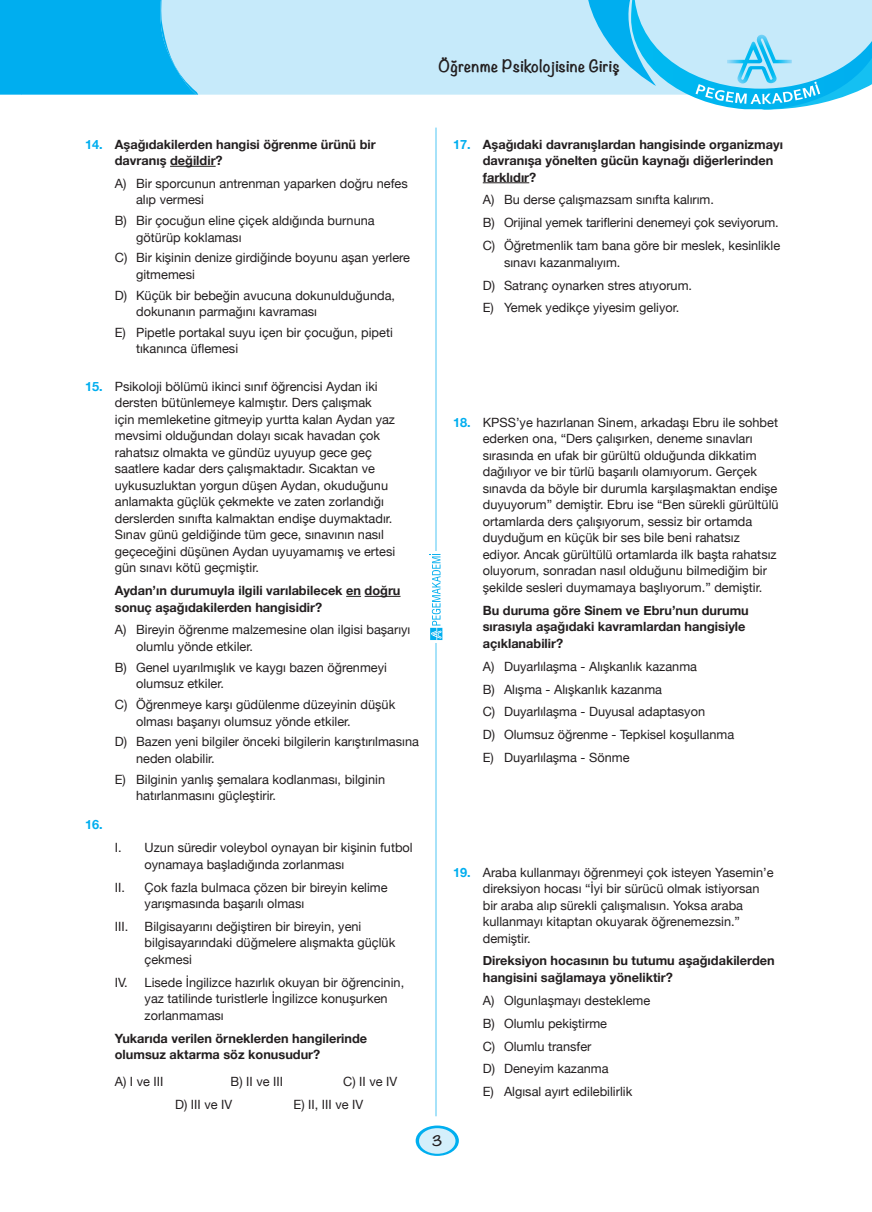
<style>
.page{position:relative;width:872px;height:1212px;background:#fff}
.page>*{position:absolute;margin:0;border:0;box-sizing:border-box;transform-origin:0 0}
.t1{font:700 15px "Noteworthy";letter-spacing:.02em;color:#231f20}
._3_secenek_alti{font:12.75px/16.5px "Helvetica Neue";color:#231f20}
.soru_koku{font:700 12.75px/16.5px "Helvetica Neue";color:#231f20}
._3_secenek{font:12.75px "Helvetica Neue";color:#231f20}
.t2{font:700 12.75px "Helvetica Neue";color:#00aeef}
.t3{font:700 12.75px "Noteworthy";color:#231f20}
.s1{color:#00aeef}
.s2{font-weight:700;color:#00aeef}
</style>
<div class="page">
<hr style="left:435px;top:128px;width:1px;height:988px;background:#00aeef">
<div style="left:198px;top:0;width:388px;height:95px;background:#c6eafa"></div>
<svg style="left:586px;top:0;width:286px;height:109px;background:#97ddf7"></svg>
<svg style="left:0;top:0;width:198px;height:95px;background:#1bb6f0"></svg>
<svg style="left:415px;top:1125px;width:44px;height:31px"></svg>
<div style="left:419px;top:1128px;width:36px;height:26px;background:#d4effb;border-radius:50%"></div>
<div style="left:428px;top:551px;width:16px;height:92px;background:#fff"></div>
<svg style="left:429px;top:554px;width:13px;height:86px"></svg>
<hr style="left:170px;top:166px;width:46px;height:1px;background:#231f20">
<svg style="left:346px;top:596px;width:15px;height:1px"></svg>
<hr style="left:364px;top:596px;width:36px;height:1px;background:#231f20">
<hr style="left:483px;top:182px;width:46px;height:1px;background:#231f20">
<p class="t1" style="left:438px;top:52px;width:183px">Öğrenme Psikolojisine Giriş</p>
<p class="soru_koku" style="left:115px;top:136px;width:262px;text-indent:-30px"><span class="s1">14.</span> Aşağıdakilerden hangisi öğrenme ürünü bir davranış değildir?</p>
<p class="_3_secenek_alti" style="left:136px;top:176px;width:273px;text-indent:-21px">A) Bir sporcunun antrenman yaparken doğru nefes alıp vermesi</p>
<p class="_3_secenek_alti" style="left:136px;top:213px;width:240px;text-indent:-21px">B) Bir çocuğun eline çiçek aldığında burnuna götürüp koklaması</p>
<p class="_3_secenek_alti" style="left:136px;top:250px;width:275px;text-indent:-21px">C) Bir kişinin denize girdiğinde boyunu aşan yerlere gitmemesi</p>
<p class="_3_secenek_alti" style="left:136px;top:288px;width:260px;text-indent:-21px">D) Küçük bir bebeğin avucuna dokunulduğunda, dokunanın parmağını kavraması</p>
<p class="_3_secenek_alti" style="left:136px;top:325px;width:258px;text-indent:-21px">E) Pipetle portakal suyu içen bir çocuğun, pipeti tıkanınca üflemesi</p>
<p class="_3_secenek_alti" style="left:115px;top:379px;width:282px;text-indent:-30px"><span class="s2">15.</span> Psikoloji bölümü ikinci sınıf öğrencisi Aydan iki dersten bütünlemeye kalmıştır. Ders çalışmak<br>için memleketine gitmeyip yurtta kalan Aydan yaz mevsimi olduğundan dolayı sıcak havadan çok rahatsız olmakta ve gündüz uyuyup gece geç saatlere kadar ders çalışmaktadır. Sıcaktan ve uykusuzluktan yorgun düşen Aydan, okuduğunu anlamakta güçlük çekmekte ve zaten zorlandığı derslerden sınıfta kalmaktan endişe duymaktadır.<br>Sınav günü geldiğinde tüm gece, sınavının nasıl geçeceğini düşünen Aydan uyuyamamış ve ertesi gün sınavı kötü geçmiştir.</p>
<p class="soru_koku" style="left:115px;top:583px;width:287px">Aydan’ın durumuyla ilgili varılabilecek en doğru sonuç aşağıdakilerden hangisidir?</p>
<p class="_3_secenek_alti" style="left:136px;top:622px;width:276px;text-indent:-21px">A) Bireyin öğrenme malzemesine olan ilgisi başarıyı olumlu yönde etkiler.</p>
<p class="_3_secenek_alti" style="left:136px;top:660px;width:252px;text-indent:-21px">B) Genel uyarılmışlık ve kaygı bazen öğrenmeyi olumsuz etkiler.</p>
<p class="_3_secenek_alti" style="left:136px;top:697px;width:261px;text-indent:-21px">C) Öğrenmeye karşı güdülenme düzeyinin düşük olması başarıyı olumsuz yönde etkiler.</p>
<p class="_3_secenek_alti" style="left:136px;top:734px;width:284px;text-indent:-21px">D) Bazen yeni bilgiler önceki bilgilerin karıştırılmasına neden olabilir.</p>
<p class="_3_secenek_alti" style="left:136px;top:771px;width:250px;text-indent:-21px">E) Bilginin yanlış şemalara kodlanması, bilginin hatırlanmasını güçleştirir.</p>
<p class="t2" style="left:85px;top:815px;width:19px">16.</p>
<p class="_3_secenek_alti" style="left:145px;top:840px;width:270px;text-indent:-30px">I. Uzun süredir voleybol oynayan bir kişinin futbol oynamaya başladığında zorlanması</p>
<p class="_3_secenek_alti" style="left:145px;top:879px;width:244px;text-indent:-30px">II. Çok fazla bulmaca çözen bir bireyin kelime yarışmasında başarılı olması</p>
<p class="_3_secenek_alti" style="left:115px;top:919px;width:15px">III.</p>
<p class="_3_secenek_alti" style="left:145px;top:919px;width:252px">Bilgisayarını değiştiren bir bireyin, yeni bilgisayarındaki düğmelere alışmakta güçlük çekmesi</p>
<p class="_3_secenek_alti" style="left:145px;top:975px;width:261px;text-indent:-30px">IV. Lisede İngilizce hazırlık okuyan bir öğrencinin, yaz tatilinde turistlerle İngilizce konuşurken zorlanmaması</p>
<p class="soru_koku" style="left:115px;top:1030px;width:254px">Yukarıda verilen örneklerden hangilerinde olumsuz aktarma söz konusudur?</p>
<p class="_3_secenek" style="left:115px;top:1072px;width:50px">A) I ve III</p>
<p class="_3_secenek" style="left:231px;top:1072px;width:54px">B) II ve III</p>
<p class="_3_secenek" style="left:343px;top:1072px;width:56px">C) II ve IV</p>
<p class="_3_secenek_alti" style="left:175px;top:1097px;width:59px">D) III ve IV</p>
<p class="_3_secenek_alti" style="left:294px;top:1097px;width:71px">E) II, III ve IV</p>
<p class="soru_koku" style="left:483px;top:136px;width:302px;text-indent:-30px"><span class="s1">17.</span> Aşağıdaki davranışlardan hangisinde organizmayı davranışa yönelten gücün kaynağı diğerlerinden farklıdır?</p>
<p class="_3_secenek_alti" style="left:483px;top:192px;width:233px">A) Bu derse çalışmazsam sınıfta kalırım.</p>
<p class="_3_secenek_alti" style="left:483px;top:215px;width:297px">B) Orijinal yemek tariflerini denemeyi çok seviyorum.</p>
<p class="_3_secenek_alti" style="left:504px;top:238px;width:278px;text-indent:-21px">C) Öğretmenlik tam bana göre bir meslek, kesinlikle sınavı kazanmalıyım.</p>
<p class="_3_secenek_alti" style="left:483px;top:277px;width:211px">D) Satranç oynarken stres atıyorum.</p>
<p class="_3_secenek_alti" style="left:483px;top:300px;width:198px">E) Yemek yedikçe yiyesim geliyor.</p>
<p class="_3_secenek_alti" style="left:483px;top:415px;width:297px;text-indent:-30px"><span class="s2">18.</span> KPSS’ye hazırlanan Sinem, arkadaşı Ebru ile sohbet ederken ona, “Ders çalışırken, deneme sınavları sırasında en ufak bir gürültü olduğunda dikkatim dağılıyor ve bir türlü başarılı olamıyorum. Gerçek sınavda da böyle bir durumla karşılaşmaktan endişe duyuyorum” demiştir. Ebru ise “Ben sürekli gürültülü ortamlarda ders çalışıyorum, sessiz bir ortamda duyduğum en küçük bir ses bile beni rahatsız ediyor. Ancak gürültülü ortamlarda ilk başta rahatsız oluyorum, sonradan nasıl olduğunu bilmediğim bir şekilde sesleri duymamaya başlıyorum.” demiştir.</p>
<p class="soru_koku" style="left:483px;top:602px;width:267px">Bu duruma göre Sinem ve Ebru’nun durumu sırasıyla aşağıdaki kavramlardan hangisiyle açıklanabilir?</p>
<p class="_3_secenek_alti" style="left:483px;top:658px;width:216px">A) Duyarlılaşma - Alışkanlık kazanma</p>
<p class="_3_secenek_alti" style="left:483px;top:681px;width:181px">B) Alışma - Alışkanlık kazanma</p>
<p class="_3_secenek_alti" style="left:483px;top:704px;width:224px">C) Duyarlılaşma - Duyusal adaptasyon</p>
<p class="_3_secenek_alti" style="left:483px;top:727px;width:253px">D) Olumsuz öğrenme - Tepkisel koşullanma</p>
<p class="_3_secenek_alti" style="left:483px;top:750px;width:148px">E) Duyarlılaşma - Sönme</p>
<p class="_3_secenek_alti" style="left:483px;top:864px;width:292px;text-indent:-30px"><span class="s2">19.</span> Araba kullanmayı öğrenmeyi çok isteyen Yasemin’e direksiyon hocası “İyi bir sürücü olmak istiyorsan bir araba alıp sürekli çalışmalısın. Yoksa araba kullanmayı kitaptan okuyarak öğrenemezsin.” demiştir.</p>
<p class="soru_koku" style="left:483px;top:953px;width:293px">Direksiyon hocasının bu tutumu aşağıdakilerden hangisini sağlamaya yöneliktir?</p>
<p class="_3_secenek_alti" style="left:483px;top:993px;width:169px">A) Olgunlaşmayı destekleme</p>
<p class="_3_secenek_alti" style="left:483px;top:1016px;width:126px">B) Olumlu pekiştirme</p>
<p class="_3_secenek_alti" style="left:483px;top:1038px;width:110px">C) Olumlu transfer</p>
<p class="_3_secenek_alti" style="left:483px;top:1061px;width:127px">D) Deneyim kazanma</p>
<p class="_3_secenek_alti" style="left:483px;top:1084px;width:151px">E) Algısal ayırt edilebilirlik</p>
<p class="t3" style="left:432px;top:1130px;width:12px">3</p>
</div>
